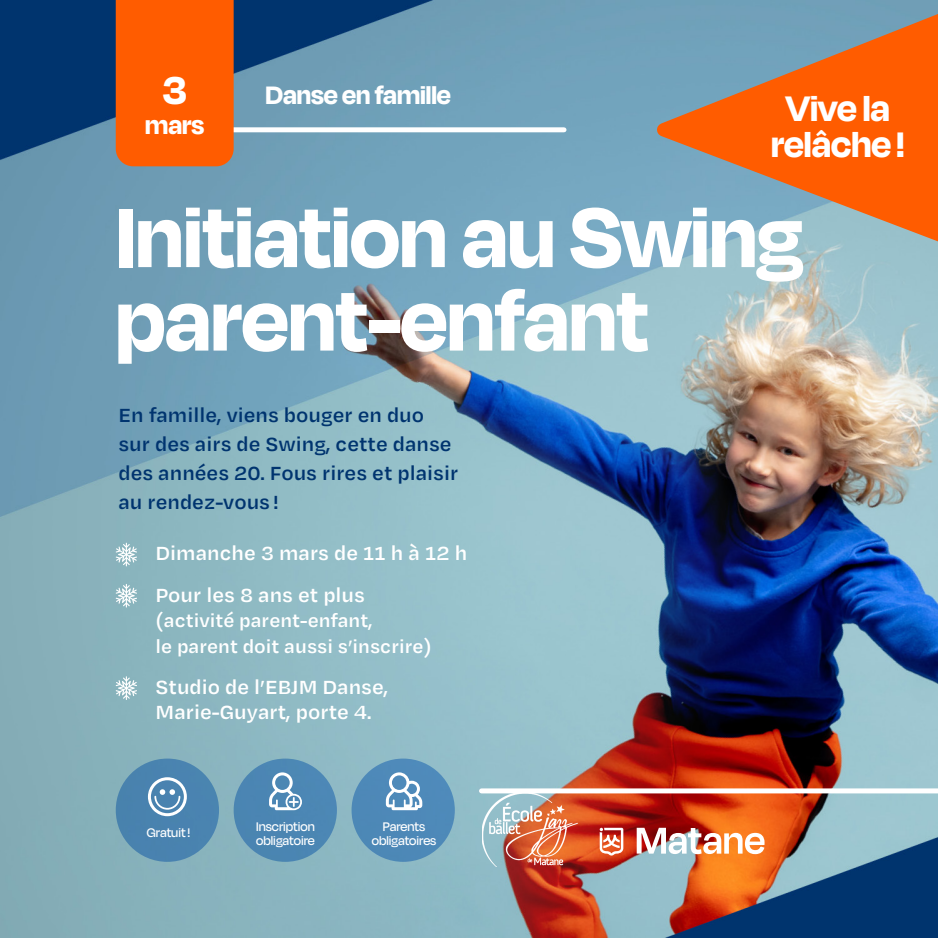
<style>
.page{position:relative;width:938px;height:938px;background:#fff}
.page>*{position:absolute;margin:0;border:0;box-sizing:border-box;transform-origin:0 0}
.Titre_1{font:700 96.94px/83.4px "Degular Display";color:#fff}
.mars{font:700 44.81px "Degular Display";color:#fff}
.t1{font:700 40.88px "Degular Display";color:#fff}
.mars-2{font:700 29.06px "Degular Display";color:#fff}
.Texte_courant{font:600 21.88px/29.2px "Degular Text";color:#00346f}
.t2{font:600 21.88px/25.2px "Degular Text";color:#fff}
.t3{font:600 20.62px/25.6px "Degular Text";color:#fff}
.t4{font:500 14.38px/13.8px "Degular Display";color:#fff}
</style>
<div class="page">
<img style="left:0;top:0;width:938px;height:938px">
<div style="left:218px;top:127px;width:346px;height:5px;background:#fff"></div>
<div style="left:481px;top:788px;width:457px;height:5px;background:#fff"></div>
<svg style="left:644px;top:0;width:294px;height:258px;background:#b3886d"></svg>
<div style="left:116px;top:0;width:118px;height:166px;background:#ff5c00"></div>
<div style="left:116px;top:758px;width:103px;height:103px;background:#4982b0;border-radius:50%"></div>
<svg style="left:148px;top:777px;width:39px;height:39px"></svg>
<svg style="left:116px;top:542px;width:21px;height:24px"></svg>
<svg style="left:116px;top:584px;width:21px;height:23px"></svg>
<svg style="left:116px;top:676px;width:21px;height:24px"></svg>
<svg style="left:636px;top:827px;width:128px;height:27px"></svg>
<svg style="left:599px;top:827px;width:24px;height:28px"></svg>
<div style="left:234px;top:758px;width:103px;height:103px;background:#4b86b3;border-radius:50%"></div>
<svg style="left:269px;top:772px;width:33px;height:38px"></svg>
<div style="left:351px;top:758px;width:104px;height:103px;background:#4d89b8;border-radius:50%"></div>
<svg style="left:386px;top:772px;width:36px;height:38px"></svg>
<img style="left:482px;top:793px;width:95px;height:73px">
<p class="mars" style="left:163px;top:64px;width:25px">3</p>
<p class="mars-2" style="left:145px;top:108px;width:60px">mars</p>
<p class="mars-2" style="left:265px;top:78px;width:187px">Danse en famille</p>
<p class="t1" style="left:786px;top:84px;width:105px">Vive la</p>
<p class="t1" style="left:771px;top:121px;width:135px">relâche !</p>
<p class="Titre_1" style="left:116px;top:192px;width:688px">Initiation au Swing parent-enfant</p>
<p class="Texte_courant" style="left:118px;top:399px;width:341px">En famille, viens bouger en duo sur des airs de Swing, cette danse des années 20. Fous rires et plaisir au rendez-vous !</p>
<p class="t2" style="left:155px;top:539px;width:313px">Dimanche 3 mars de 11 h à 12 h</p>
<p class="t2" style="left:155px;top:581px;width:211px">Pour les 8 ans et plus</p>
<p class="t3" style="left:156px;top:606px;width:278px">(activité parent-enfant,<br>le parent doit aussi s’inscrire)</p>
<p class="t2" style="left:155px;top:673px;width:234px">Studio de l’EBJM Danse,<br>Marie-Guyart, porte 4.</p>
<p class="t4" style="left:147px;top:825px;width:45px">Gratuit!</p>
<p class="t4" style="left:256px;top:819px;width:60px">Inscription obligatoire</p>
<p class="t4" style="left:372px;top:819px;width:66px;text-align:center">Parents obligatoires</p>
</div>
